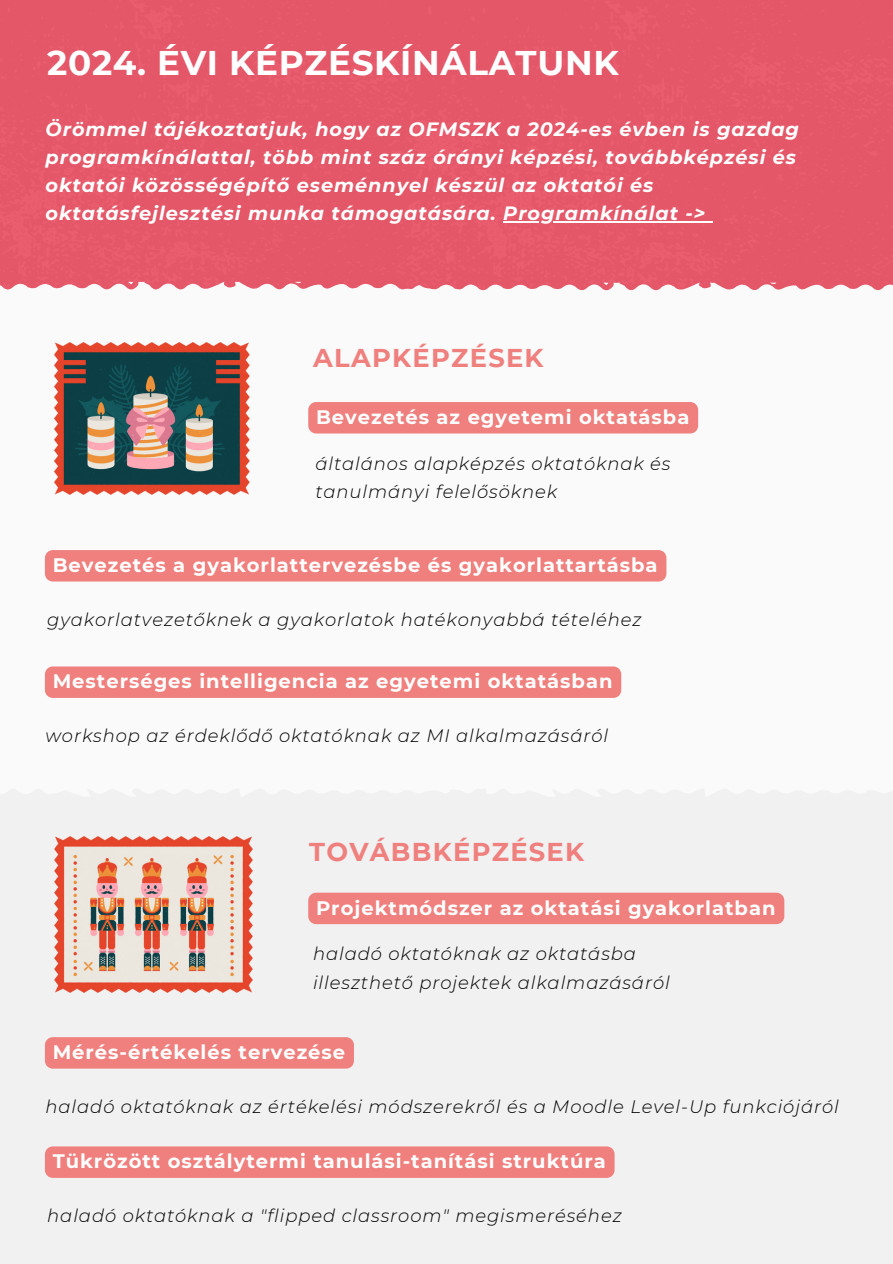
<style>
.page{position:relative;width:893px;height:1264px;background:#fff}
.page>*{position:absolute;margin:0;border:0;box-sizing:border-box;transform-origin:0 0}
.t1{font:700 34.2px "Montserrat";letter-spacing:.02em;color:#fff}
.t2{font:700 25.8px "Montserrat";letter-spacing:.05em;color:#ef807e}
.t3{font:700 19.5px "Montserrat";letter-spacing:.05em;color:#fff}
.t4{font:italic 700 19.2px/28.2px "Montserrat";letter-spacing:.05em;color:#fff}
.t5{font:italic 300 18px/28.2px "Montserrat";letter-spacing:.05em;color:#000}
</style>
<div class="page">
<div style="left:0;top:0;width:892px;height:1263px;background:#fafafa"></div>
<img style="left:54px;top:836px;width:198px;height:156px">
<div style="left:0;top:0;width:403px;height:290px;background:#e45768"></div>
<div style="left:404px;top:0;width:488px;height:290px;background:#e45768"></div>
<hr style="left:503px;top:221px;width:203px;height:1px;background:#fff">
<div style="left:308px;top:402px;width:390px;height:31px;background:#ef807e"></div>
<div style="left:45px;top:550px;width:621px;height:31px;background:#ef807e"></div>
<div style="left:45px;top:666px;width:576px;height:32px;background:#ef807e"></div>
<div style="left:45px;top:1146px;width:569px;height:31px;background:#ef807e"></div>
<div style="left:308px;top:892px;width:476px;height:32px;background:#ef807e"></div>
<div style="left:45px;top:1037px;width:309px;height:31px;background:#ef807e"></div>
<img style="left:54px;top:342px;width:195px;height:152px">
<p class="t1" style="left:47px;top:42px;width:573px">2024. ÉVI KÉPZÉSKÍNÁLATUNK</p>
<p class="t4" style="left:46px;top:115px;width:755px">Örömmel tájékoztatjuk, hogy az OFMSZK a 2024-es évben is gazdag programkínálattal, több mint száz órányi képzési, továbbképzési és oktatói közösségépítő eseménnyel készül az oktatói és oktatásfejlesztési munka támogatására. Programkínálat -&gt;</p>
<p class="t2" style="left:313px;top:342px;width:232px">ALAPKÉPZÉSEK</p>
<p class="t3" style="left:316px;top:405px;width:375px">Bevezetés az egyetemi oktatásba</p>
<p class="t5" style="left:315px;top:449px;width:356px">általános alapképzés oktatóknak és tanulmányi felelősöknek</p>
<p class="t3" style="left:53px;top:553px;width:606px">Bevezetés a gyakorlattervezésbe és gyakorlattartásba</p>
<p class="t5" style="left:47px;top:605px;width:596px">gyakorlatvezetőknek a gyakorlatok hatékonyabbá tételéhez</p>
<p class="t3" style="left:53px;top:669px;width:561px">Mesterséges intelligencia az egyetemi oktatásban</p>
<p class="t5" style="left:46px;top:721px;width:564px">workshop az érdeklődő oktatóknak az MI alkalmazásáról</p>
<p class="t2" style="left:309px;top:836px;width:276px">TOVÁBBKÉPZÉSEK</p>
<p class="t3" style="left:316px;top:895px;width:461px">Projektmódszer az oktatási gyakorlatban</p>
<p class="t5" style="left:313px;top:939px;width:358px">haladó oktatóknak az oktatásba illeszthető projektek alkalmazásáról</p>
<p class="t3" style="left:53px;top:1040px;width:294px">Mérés-értékelés tervezése</p>
<p class="t5" style="left:46px;top:1092px;width:794px">haladó oktatóknak az értékelési módszerekről és a Moodle Level-Up funkciójáról</p>
<p class="t3" style="left:53px;top:1149px;width:554px">Tükrözött osztálytermi tanulási-tanítási struktúra</p>
<p class="t5" style="left:47px;top:1201px;width:576px">haladó oktatóknak a "flipped classroom" megismeréséhez</p>
</div>
